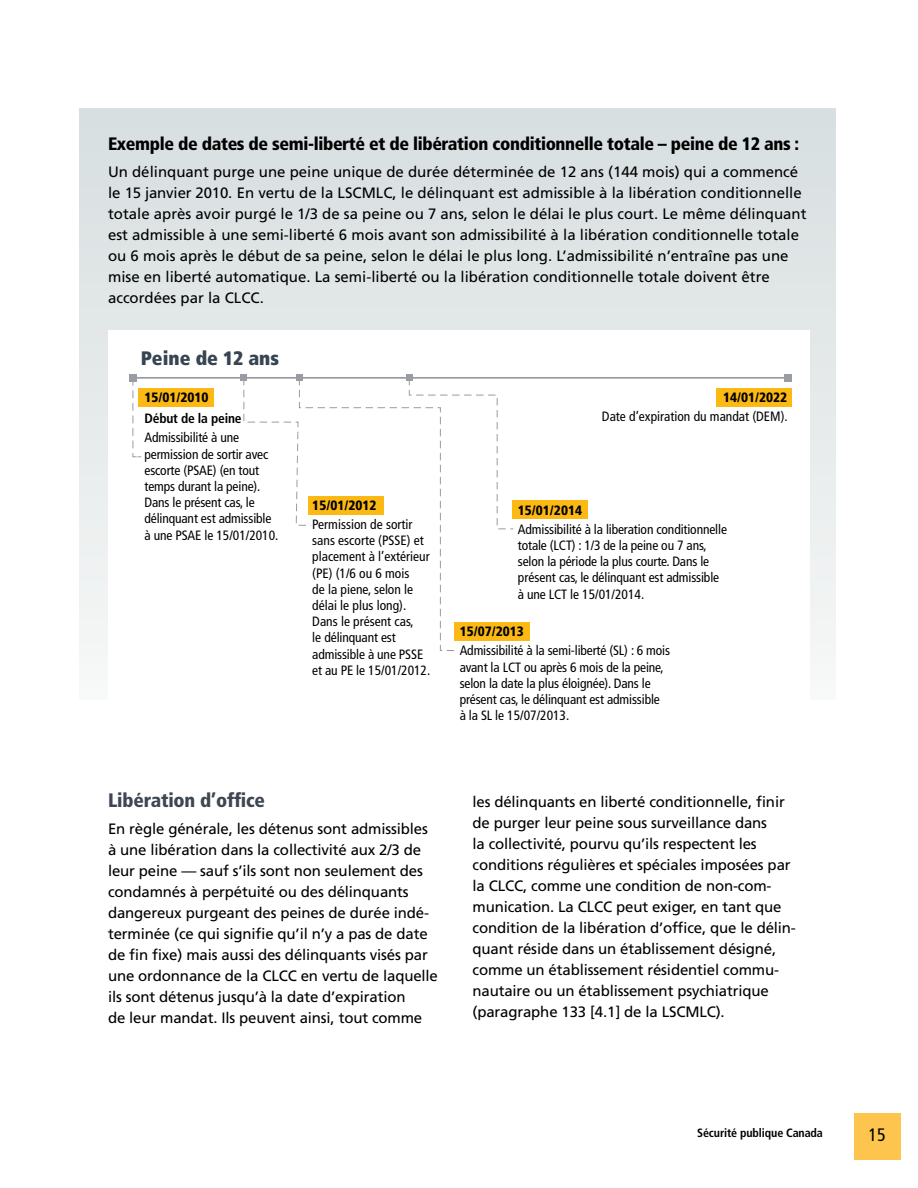
<style>
.page{position:relative;width:918px;height:1188px;background:#fff}
.page>*{position:absolute;margin:0;border:0;box-sizing:border-box;transform-origin:0 0}
.t1{font:900 condensed 19.5px "Frutiger LT Std";letter-spacing:-.01em;color:#3d4652}
.t2{font:900 condensed 19.5px "Frutiger LT Std";color:#374552}
.Example_of{font:900 condensed 18px "Frutiger LT Std";letter-spacing:-.02em;color:#000}
.t3{font:condensed 18px "Frutiger LT Std";color:#000}
.body{font:15px/21px "Frutiger LT Std";letter-spacing:-.01em;color:#000}
.body_span{font:15px/21px "Frutiger LT Std";color:#000}
.t4{font:condensed 13.5px/16.2px "Frutiger LT Std";letter-spacing:-.01em;color:#000}
.t5{font:700 condensed 13.5px/21px "Frutiger LT Std";letter-spacing:-.015em;color:#000}
.t6{font:700 condensed 12px "Frutiger LT Std";letter-spacing:-.01em;color:#000}
.s1{font-weight:900}
</style>
<div class="page">
<div style="left:854px;top:1113px;width:47px;height:47px;background:#fec54e"></div>
<div style="left:80px;top:108px;width:756px;height:592px;background:#dee3e4"></div>
<div style="left:108px;top:330px;width:702px;height:423px;background:#fff"></div>
<div style="left:717px;top:388px;width:75px;height:19px;background:#fdb913"></div>
<div style="left:139px;top:388px;width:75px;height:19px;background:#fdb913"></div>
<hr style="left:133px;top:377px;width:655px;height:2px;background:#9a9ca4">
<div style="left:129px;top:374px;width:8px;height:8px;background:#9a9ca4"></div>
<div style="left:784px;top:374px;width:8px;height:8px;background:#9a9ca4"></div>
<div style="left:240px;top:374px;width:7px;height:7px;background:#9a9ca4"></div>
<div style="left:512px;top:501px;width:75px;height:18px;background:#fdb913"></div>
<div style="left:406px;top:374px;width:7px;height:7px;background:#9a9ca4"></div>
<div style="left:454px;top:622px;width:75px;height:19px;background:#fdb913"></div>
<div style="left:296px;top:374px;width:7px;height:7px;background:#9a9ca4"></div>
<svg style="left:132px;top:382px;width:9px;height:76px"></svg>
<svg style="left:243px;top:378px;width:271px;height:273px"></svg>
<h4 class="Example_of" style="left:108px;top:132px;width:693px">Exemple de dates de semi-liberté et de libération conditionnelle totale – peine de 12 ans :</h4>
<p class="body_span" style="left:108px;top:162px;width:700px">Un délinquant purge une peine unique de durée déterminée de 12 ans (144 mois) qui a commencé le 15 janvier 2010. En vertu de la LSCMLC, le délinquant est admissible à la libération conditionnelle totale après avoir purgé le 1/3 de sa peine ou 7 ans, selon le délai le plus court. Le même délinquant est admissible à une semi-liberté 6 mois avant son admissibilité à la libération conditionnelle totale ou 6 mois après le début de sa peine, selon le délai le plus long. L’admissibilité n’entraîne pas une mise en liberté automatique. La semi-liberté ou la libération conditionnelle totale doivent être accordées par la CLCC.</p>
<p class="t2" style="left:141px;top:346px;width:140px">Peine de 12 ans</p>
<p class="t5" style="left:144px;top:387px;width:99px"><span class="s1">15/01/2010<br></span>Début de la peine</p>
<p class="t4" style="left:144px;top:430px;width:136px">Admissibilité à une permission de sortir avec escorte (PSAE) (en tout temps durant la peine).<br>Dans le présent cas, le délinquant est admissible à une PSAE le 15/01/2010.</p>
<p class="t4" style="left:602px;top:388px;width:187px;line-height:19.2px;text-align:right"><span class="s1">14/01/2022<br></span>Date d’expiration du mandat (DEM).</p>
<p class="t4" style="left:312px;top:496px;width:102px;line-height:19.2px"><span class="s1">15/01/2012<br></span>Permission de sortir</p>
<p class="t4" style="left:312px;top:533px;width:120px">sans escorte (PSSE) et placement à l’extérieur (PE) (1/6 ou 6 mois<br>de la piene, selon le délai le plus long).<br>Dans le présent cas,<br>le délinquant est admissible à une PSSE et au PE le 15/01/2012.</p>
<p class="t4" style="left:518px;top:500px;width:211px;line-height:19.2px"><span class="s1">15/01/2014<br></span>Admissibilité à la liberation conditionnelle</p>
<p class="t4" style="left:518px;top:537px;width:203px">totale (LCT) : 1/3 de la peine ou 7 ans, selon la période la plus courte. Dans le présent cas, le délinquant est admissible à une LCT le 15/01/2014.</p>
<p class="t4" style="left:460px;top:622px;width:212px;line-height:19.2px"><span class="s1">15/07/2013<br></span>Admissibilité à la semi-liberté (SL) : 6 mois</p>
<p class="t4" style="left:460px;top:659px;width:206px">avant la LCT ou après 6 mois de la peine, selon la date la plus éloignée). Dans le présent cas, le délinquant est admissible à la SL le 15/07/2013.</p>
<h3 class="t1" style="left:108px;top:788px;width:159px">Libération d’office</h3>
<p class="body" style="left:108px;top:819px;width:331px">En règle générale, les détenus sont admissibles à une libération dans la collectivité aux 2/3 de leur peine — sauf s’ils sont non seulement des condamnés à perpétuité ou des délinquants dangereux purgeant des peines de durée indé&shy;terminée (ce qui signifie qu’il n’y a pas de date de fin fixe) mais aussi des délinquants visés par une ordonnance de la CLCC en vertu de laquelle ils sont détenus jusqu’à la date d’expiration<br>de leur mandat. Ils peuvent ainsi, tout comme</p>
<p class="body" style="left:472px;top:791px;width:325px">les délinquants en liberté conditionnelle, finir de purger leur peine sous surveillance dans<br>la collectivité, pourvu qu’ils respectent les conditions régulières et spéciales imposées par la CLCC, comme une condition de non-com&shy;munication. La CLCC peut exiger, en tant que condition de la libération d’office, que le délin&shy;quant réside dans un établissement désigné, comme un établissement résidentiel commu&shy;nautaire ou un établissement psychiatrique (paragraphe 133 [4.1] de la LSCMLC).</p>
<p class="t6" style="left:697px;top:1125px;width:127px">Sécurité publique Canada</p>
<p class="t3" style="left:869px;top:1124px;width:19px">15</p>
</div>
